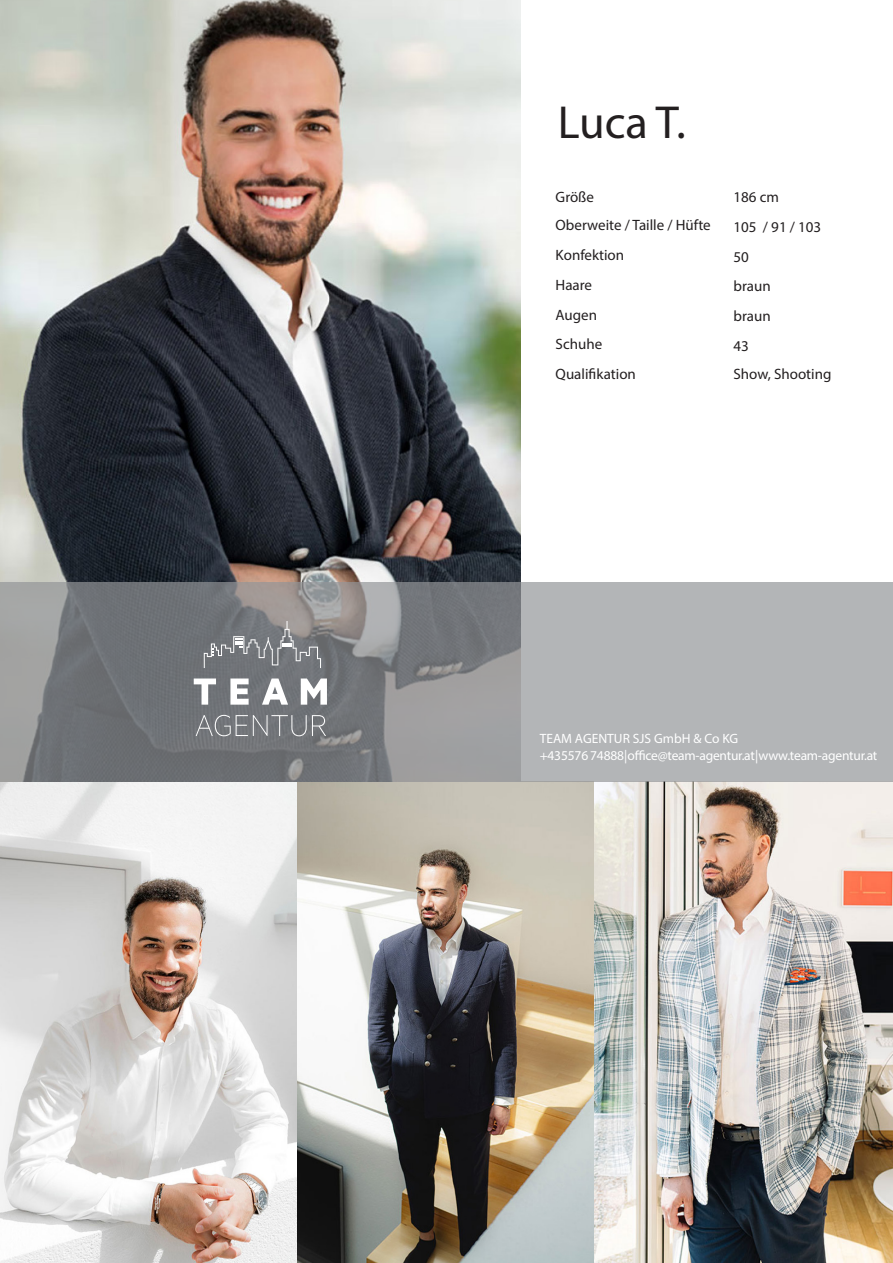
<style>
.page{position:relative;width:893px;height:1263px;background:#fff}
.page>*{position:absolute;margin:0;border:0;box-sizing:border-box;transform-origin:0 0}
.Name{font:46.5px "Myriad Pro";color:#231f20}
.Kategorien{font:15px "Myriad Pro";color:#231f20}
.Text{font:15px "Myriad Pro";color:#231f20}
.t1{font:13.5px/16.5px "Myriad Pro";letter-spacing:-.015em;color:#fff}
</style>
<div class="page">
<img style="left:0;top:782px;width:893px;height:481px">
<img style="left:0;top:0;width:521px;height:582px">
<svg style="left:0;top:582px;width:893px;height:200px;background:#96989b"></svg>
<svg style="left:194px;top:678px;width:22px;height:27px"></svg>
<svg style="left:230px;top:678px;width:19px;height:27px"></svg>
<svg style="left:262px;top:678px;width:26px;height:27px"></svg>
<svg style="left:301px;top:678px;width:26px;height:27px"></svg>
<svg style="left:196px;top:715px;width:130px;height:21px;background:#84878b"></svg>
<svg style="left:204px;top:621px;width:117px;height:47px;background:#828487"></svg>
<p class="Name" style="left:558px;top:94px;width:130px">Luca T.</p>
<p class="Kategorien" style="left:556px;top:188px;width:40px">Größe</p>
<p class="Text" style="left:733px;top:188px;width:47px">186 cm</p>
<p class="Kategorien" style="left:556px;top:216px;width:157px">Oberweite / Taille / Hüfte</p>
<p class="Text" style="left:733px;top:218px;width:89px">105 / 91 / 103</p>
<p class="Kategorien" style="left:556px;top:246px;width:70px">Konfektion</p>
<p class="Text" style="left:733px;top:247px;width:17px">50</p>
<p class="Kategorien" style="left:556px;top:276px;width:38px">Haare</p>
<p class="Text" style="left:733px;top:277px;width:39px">braun</p>
<p class="Kategorien" style="left:556px;top:305px;width:43px">Augen</p>
<p class="Text" style="left:733px;top:307px;width:39px">braun</p>
<p class="Kategorien" style="left:556px;top:335px;width:48px">Schuhe</p>
<p class="Text" style="left:733px;top:337px;width:17px">43</p>
<p class="Kategorien" style="left:556px;top:365px;width:82px">Qualifikation</p>
<p class="Text" style="left:733px;top:365px;width:99px">Show, Shooting</p>
<p class="t1" style="left:540px;top:730px;width:339px">TEAM AGENTUR SJS GmbH &amp; Co KG<br>+43 5576 74 888 | office@team-agentur.at | www.team-agentur.at</p>
</div>
